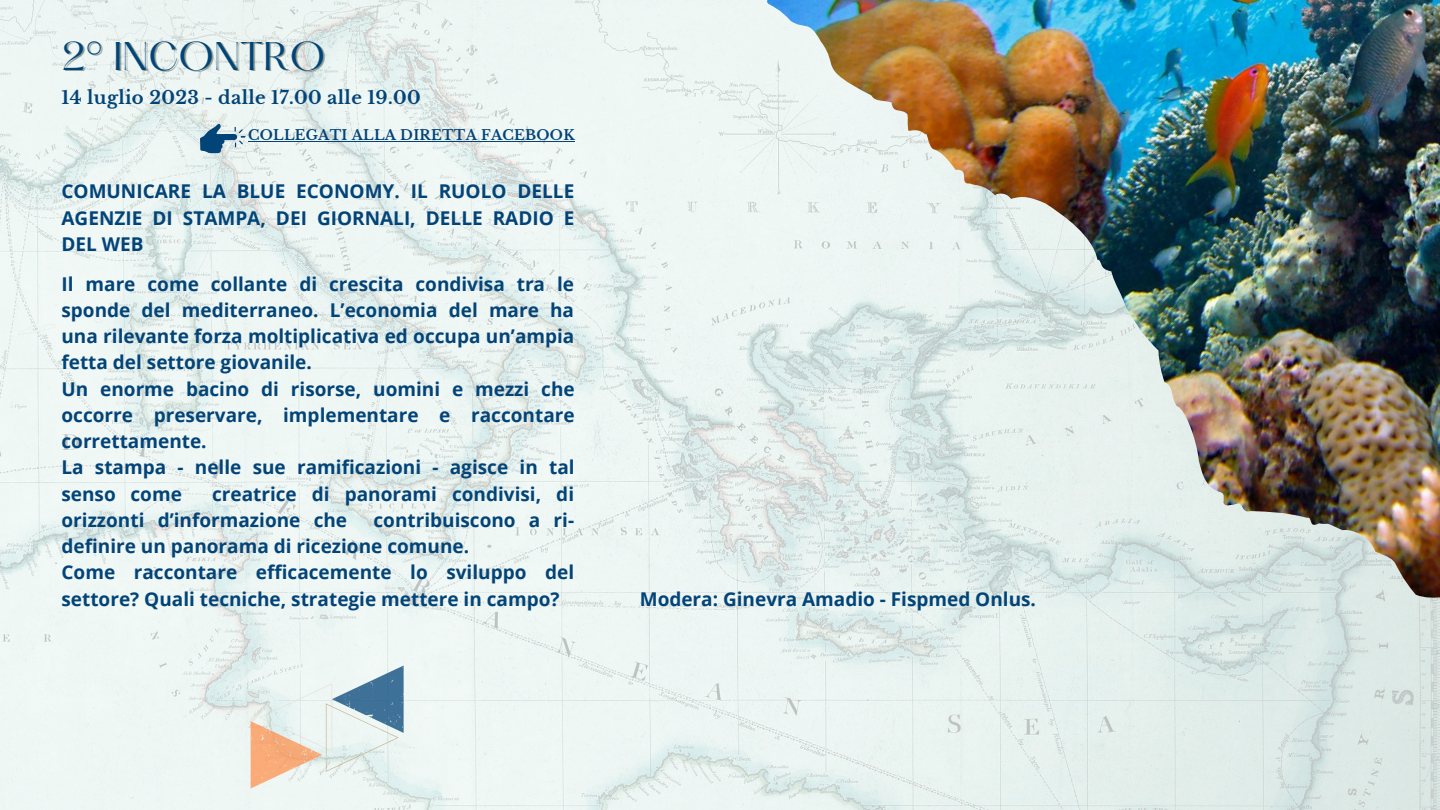
<style>
.page{position:relative;width:1440px;height:810px;background:#fff}
.page>*{position:absolute;margin:0;border:0;box-sizing:border-box;transform-origin:0 0}
.t1{font:35px "Hatton";color:#034478}
.t2{font:700 19px/26.2px "Open Sans";color:#034478}
.t3{font:700 18px "Libre Baskerville";letter-spacing:.02em;color:#034478}
.t4{font:700 13.9px "Libre Baskerville";letter-spacing:.02em;color:#034478}
</style>
<div class="page">
<img style="left:0;top:0;width:1440px;height:810px">
<img style="left:763px;top:0;width:677px;height:607px">
<svg style="left:251px;top:666px;width:153px;height:123px"></svg>
<svg style="left:197px;top:119px;width:49px;height:41px;background:#a2bcc9"></svg>
<hr style="left:248px;top:141px;width:327px;height:1px;background:#034478">
<h1 class="t1" style="left:62px;top:40px;width:265px">2° INCONTRO</h1>
<p class="t3" style="left:62px;top:86px;width:361px">14 luglio 2023 - dalle 17.00 alle 19.00</p>
<p class="t4" style="left:248px;top:127px;width:328px">COLLEGATI ALLA DIRETTA FACEBOOK</p>
<p class="t2" style="left:62px;top:178px;width:515px;text-align:justify">COMUNICARE LA BLUE ECONOMY. IL RUOLO DELLE AGENZIE DI STAMPA, DEI GIORNALI, DELLE RADIO E DEL WEB</p>
<p class="t2" style="left:62px;top:270px;width:515px">Il mare come collante di crescita condivisa tra le sponde del mediterraneo. L’economia del mare ha una rilevante forza moltiplicativa ed occupa un’ampia fetta del settore giovanile.<br>Un enorme bacino di risorse, uomini e mezzi che occorre preservare, implementare e raccontare correttamente.<br>La stampa - nelle sue ramificazioni - agisce in tal senso come</p>
<p class="t2" style="left:62px;top:480px;width:514px;text-indent:151px">creatrice di panorami condivisi, di orizzonti d’informazione che</p>
<p class="t2" style="left:62px;top:507px;width:514px;text-indent:312px">contribuiscono a ri&shy;definire un panorama di ricezione comune.<br>Come raccontare efficacemente lo sviluppo del settore? Quali tecniche, strategie mettere in campo?</p>
<p class="t2" style="left:640px;top:585px;width:398px">Modera: Ginevra Amadio - Fispmed Onlus.</p>
</div>
